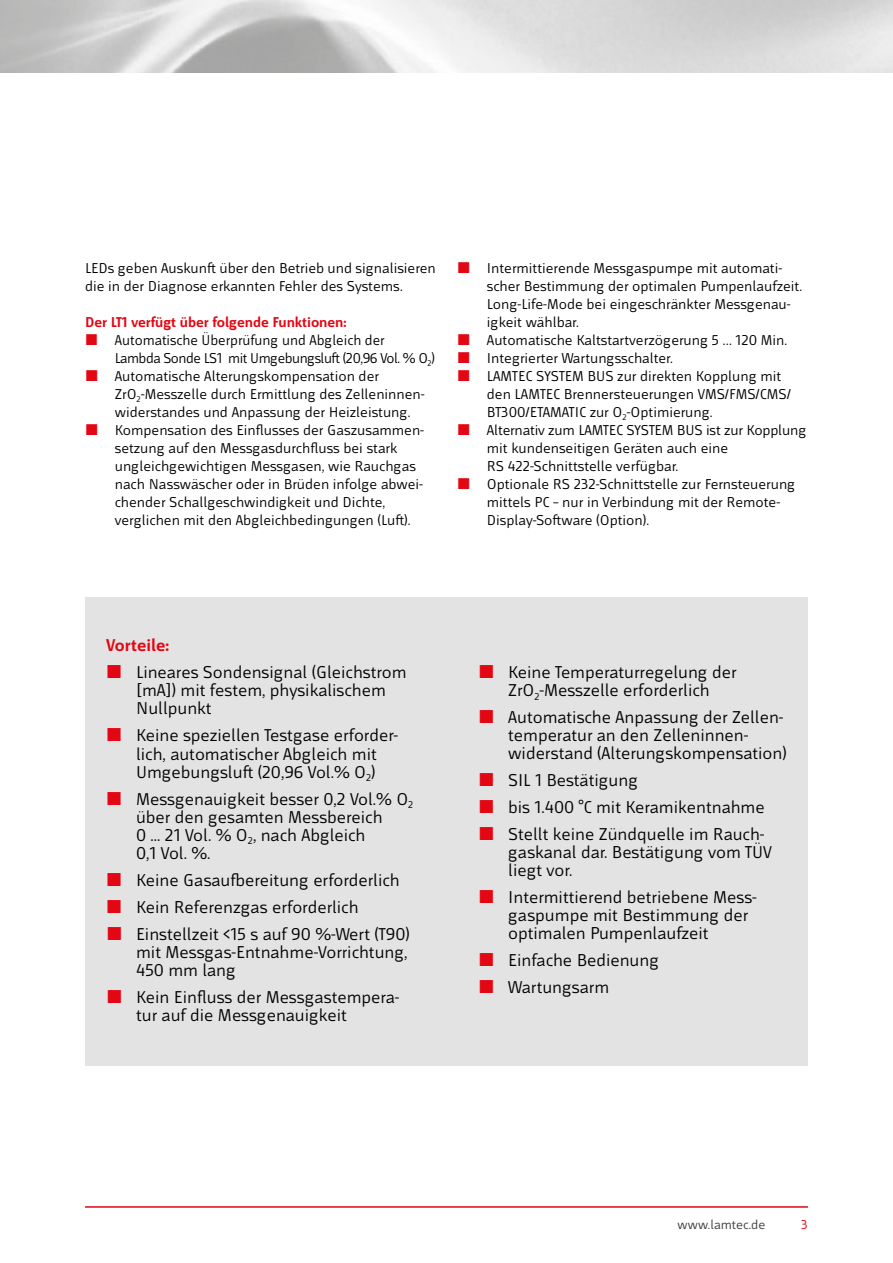
<style>
.page{position:relative;width:893px;height:1263px;background:#fff}
.page>*{position:absolute;margin:0;border:0;box-sizing:border-box;transform-origin:0 0}
.t1{font:18px/18px "Mr Jones";color:#000}
.t2{font:700 18px "Mr Jones";color:#e30613}
.t3{font:15px/18px "Mr Jones";color:#000}
.t4{font:700 15px "Mr Jones";color:#e30613}
.t5{font:13.5px "Mr Jones";color:#3c3c3b}
.t6{font:13.5px "Mr Jones";color:#e30613}
</style>
<div class="page">
<hr style="left:85px;top:1206px;width:723px;height:2px;background:#e30613">
<div style="left:85px;top:597px;width:723px;height:468px;background:#e3e3e3"></div>
<p class="t3" style="left:85px;top:260px;width:352px">LEDs geben Auskunft über den Betrieb und signalisieren die in der Diagnose erkannten Fehler des Systems.</p>
<p class="t4" style="left:85px;top:314px;width:263px">Der LT1 verfügt über folgende Funktionen:</p>
<p class="t3" style="left:115px;top:332px;width:322px">Automatische Überprüfung und Abgleich der<br>Lambda Sonde LS1 mit Umgebungsluft (20,96 Vol. % O<sub>2</sub>)<br>Automatische Alterungskompensation der ZrO<sub>2</sub>-Messzelle durch Ermittlung des Zelleninnen&shy;widerstandes und Anpassung der Heizleistung.<br>Kompensation des Einflusses der Gaszusammen&shy;setzung auf den Messgasdurchfluss bei stark ungleichgewichtigen Messgasen, wie Rauchgas nach Nasswäscher oder in Brüden infolge abwei&shy;chender Schallgeschwindigkeit und Dichte, verglichen mit den Abgleichbedingungen (Luft).</p>
<p class="t2" style="left:106px;top:636px;width:64px">Vorteile:</p>
<p class="t1" style="left:136px;top:664px;width:272px">Lineares Sondensignal (Gleichstrom [mA]) mit festem, physikalischem<br>Nullpunkt</p>
<p class="t1" style="left:136px;top:727px;width:263px">Keine speziellen Testgase erforder&shy;lich, automatischer Abgleich mit<br>Umgebungsluft (20,96 Vol.% O<sub>2</sub>)</p>
<p class="t1" style="left:136px;top:790px;width:279px">Messgenauigkeit besser 0,2 Vol.% O<sub>2 </sub>über den gesamten Messbereich<br>0 ... 21 Vol. % O<sub>2</sub>, nach Abgleich<br>0,1 Vol. %.</p>
<p class="t1" style="left:136px;top:866px;width:275px;line-height:27px">Keine Gasaufbereitung erforderlich<br>Kein Referenzgas erforderlich<br>Einstellzeit &lt;15 s auf 90 %-Wert (T90)</p>
<p class="t1" style="left:136px;top:943px;width:273px">mit Messgas-Entnahme-Vorrichtung,<br>450 mm lang</p>
<p class="t1" style="left:136px;top:988px;width:265px">Kein Einfluss der Messgastempera&shy;tur auf die Messgenauigkeit</p>
<p class="t3" style="left:487px;top:260px;width:321px">Intermittierende Messgaspumpe mit automati&shy;scher Bestimmung der optimalen Pumpenlaufzeit.<br>Long-Life-Mode bei eingeschränkter Messgenau&shy;igkeit wählbar.<br>Automatische Kaltstartverzögerung 5 … 120 Min.<br>Integrierter Wartungsschalter.<br>LAMTEC SYSTEM BUS zur direkten Kopplung mit den LAMTEC Brennersteuerungen VMS/FMS/CMS/ BT300/ETAMATIC zur O<sub>2</sub>-Optimierung.<br>Alternativ zum LAMTEC SYSTEM BUS ist zur Kopplung mit kundenseitigen Geräten auch eine<br>RS 422-Schnittstelle verfügbar.<br>Optionale RS 232-Schnittstelle zur Fernsteuerung mittels PC – nur in Verbindung mit der Remote-Display-Software (Option).</p>
<p class="t1" style="left:508px;top:664px;width:230px">Keine Temperaturregelung der<br>ZrO<sub>2</sub>-Messzelle erforderlich</p>
<p class="t1" style="left:508px;top:709px;width:280px">Automatische Anpassung der Zellen&shy;temperatur an den Zelleninnen&shy;widerstand (Alterungskompensation)</p>
<p class="t1" style="left:508px;top:767px;width:258px;line-height:27px">SIL 1 Bestätigung<br>bis 1.400 °C mit Keramikentnahme<br>Stellt keine Zündquelle im Rauch-</p>
<p class="t1" style="left:508px;top:844px;width:265px">gaskanal dar. Bestätigung vom TÜV liegt vor.</p>
<p class="t1" style="left:508px;top:889px;width:249px">Intermittierend betriebene Mess&shy;gaspumpe mit Bestimmung der optimalen Pumpenlaufzeit</p>
<p class="t1" style="left:508px;top:947px;width:152px;line-height:27px">Einfache Bedienung<br>Wartungsarm</p>
<p class="t5" style="left:678px;top:1217px;width:89px">www.lamtec.de</p>
<p class="t6" style="left:801px;top:1217px;width:8px">3</p>
</div>
